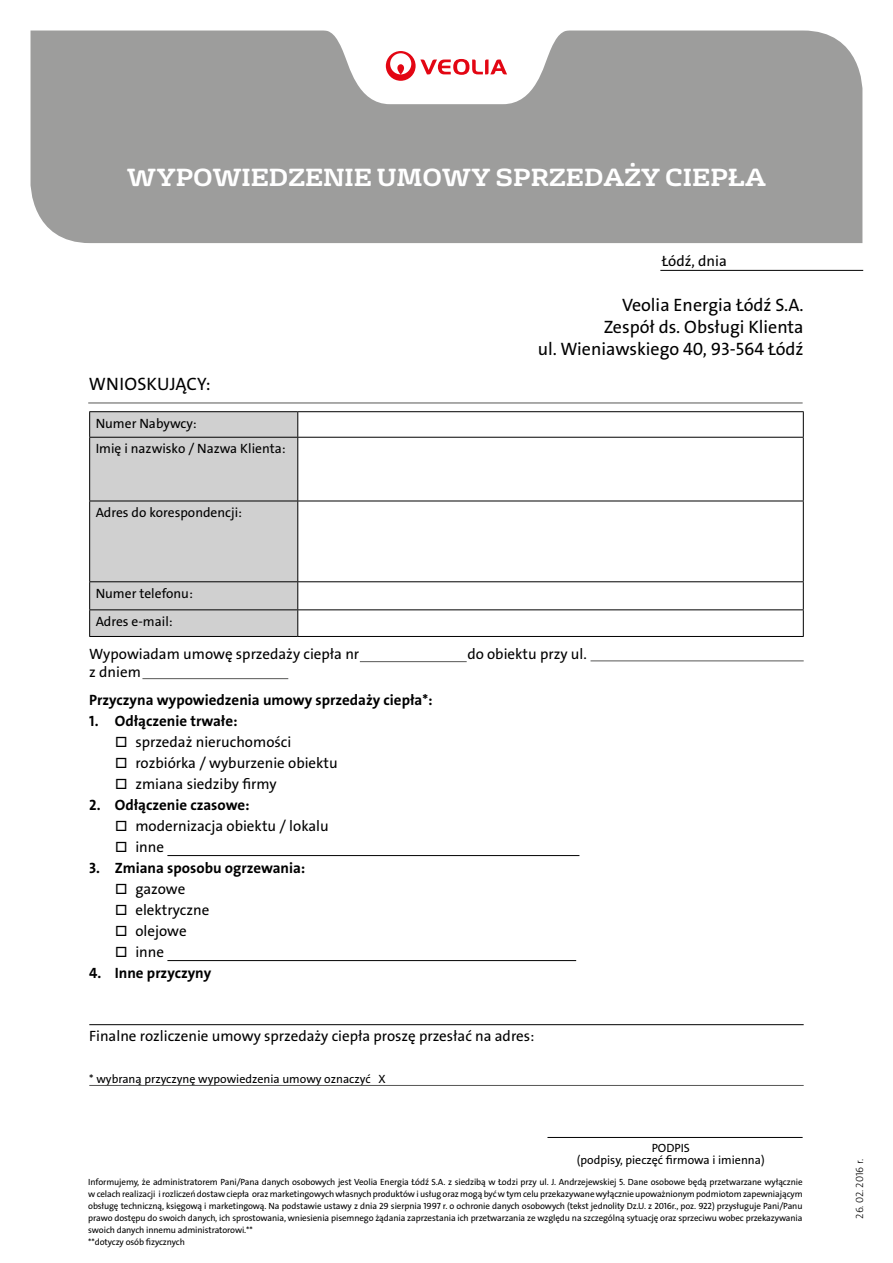
<style>
.page{position:relative;width:893px;height:1263px;background:#fff}
.page>*{position:absolute;margin:0;border:0;box-sizing:border-box;transform-origin:0 0}
.t1{font:700 24px "FS Rufus";color:#fff}
.t2{font:18px/21.6px "The Sans Veolia W5 Pla";color:#000;text-align:right}
.t3{font:15px "The Sans Veolia W5 Pla";color:#000}
.t4{font:15px "The Sans Veolia W7 Bld";color:#000}
.t5{font:13.5px/25.5px "The Sans Veolia W5 Pla";color:#000}
.t6{font:12px/12px "The Sans Veolia W5 Pla";color:#000;text-align:center}
.t7{font:10.5px "The Sans Veolia W3 Lig";letter-spacing:-.02em;color:#000}
.t8{font:9px/12px "The Sans Veolia W5 Pla";letter-spacing:-.01em;color:#000}
</style>
<div class="page">
<div style="left:31px;top:104px;width:831px;height:139px;background:#9d9d9c"></div>
<svg style="left:30px;top:30px;width:833px;height:74px;fill:#9d9d9c"></svg>
<svg style="left:386px;top:51px;width:121px;height:30px"></svg>
<hr style="left:660px;top:270px;width:203px;height:1px;background:#000">
<hr style="left:547px;top:1137px;width:256px;height:1px;background:#000">
<hr style="left:167px;top:855px;width:412px;height:1px;background:#000">
<hr style="left:167px;top:960px;width:409px;height:1px;background:#000">
<hr style="left:89px;top:1024px;width:715px;height:1px;background:#000">
<div style="left:90px;top:412px;width:207px;height:224px;background:#d0d0d0"></div>
<hr style="left:89px;top:411px;width:209px;height:1px;background:#000">
<svg style="left:89px;top:412px;width:1px;height:25px"></svg>
<hr style="left:298px;top:411px;width:506px;height:1px;background:#000">
<svg style="left:297px;top:412px;width:1px;height:25px"></svg>
<svg style="left:803px;top:412px;width:1px;height:25px"></svg>
<hr style="left:89px;top:437px;width:209px;height:1px;background:#000">
<hr style="left:89px;top:438px;width:1px;height:63px;background:#000">
<hr style="left:298px;top:437px;width:506px;height:1px;background:#000">
<hr style="left:297px;top:438px;width:1px;height:63px;background:#000">
<hr style="left:803px;top:438px;width:1px;height:63px;background:#000">
<hr style="left:89px;top:501px;width:209px;height:1px;background:#000">
<hr style="left:89px;top:501px;width:1px;height:80px;background:#000">
<hr style="left:298px;top:501px;width:506px;height:1px;background:#000">
<hr style="left:297px;top:501px;width:1px;height:80px;background:#000">
<hr style="left:803px;top:501px;width:1px;height:80px;background:#000">
<hr style="left:89px;top:581px;width:209px;height:1px;background:#000">
<hr style="left:298px;top:581px;width:506px;height:1px;background:#000">
<hr style="left:89px;top:609px;width:209px;height:1px;background:#000">
<svg style="left:89px;top:582px;width:1px;height:54px"></svg>
<hr style="left:298px;top:609px;width:506px;height:1px;background:#000">
<svg style="left:297px;top:582px;width:1px;height:54px"></svg>
<svg style="left:803px;top:582px;width:1px;height:54px"></svg>
<hr style="left:89px;top:636px;width:209px;height:1px;background:#000">
<hr style="left:298px;top:636px;width:506px;height:1px;background:#000">
<hr style="left:89px;top:1085px;width:715px;height:1px;background:#575756">
<hr style="left:360px;top:661px;width:107px;height:1px;background:#575756">
<hr style="left:142px;top:678px;width:146px;height:1px;background:#575756">
<hr style="left:590px;top:660px;width:214px;height:1px;background:#575756">
<hr style="left:88px;top:403px;width:715px;height:1px;background:#575756">
<h1 class="t1" style="left:127px;top:156px;width:641px">WYPOWIEDZENIE UMOWY SPRZEDAŻY CIEPŁA</h1>
<h2 class="t2" style="left:89px;top:373px;width:123px">WNIOSKUJĄCY:</h2>
<h3 class="t5" style="left:96px;top:410px;width:191px">Numer Nabywcy:<br>Imię i nazwisko / Nazwa Klienta:</h3>
<h3 class="t5" style="left:96px;top:500px;width:148px">Adres do korespondencji:</h3>
<h3 class="t5" style="left:96px;top:579px;width:99px;line-height:28px">Numer telefonu:<br>Adres e-mail:</h3>
<h2 class="t2" style="left:538px;top:295px;width:267px">Veolia Energia Łódź S.A.<br>Zespół ds. Obsługi Klienta<br>ul. Wieniawskiego 40, 93-564 Łódź</h2>
<h3 class="t3" style="left:89px;top:644px;width:271px">Wypowiadam umowę sprzedaży ciepła nr</h3>
<h3 class="t3" style="left:467px;top:644px;width:121px">do obiektu przy ul.</h3>
<h3 class="t3" style="left:89px;top:662px;width:53px">z dniem</h3>
<h3 class="t4" style="left:89px;top:690px;width:345px">Przyczyna wypowiedzenia umowy sprzedaży ciepła*:</h3>
<h3 class="t4" style="left:89px;top:711px;width:150px">1. Odłączenie trwałe:</h3>
<h3 class="t3" style="left:115px;top:732px;width:178px">□ sprzedaż nieruchomości</h3>
<h3 class="t3" style="left:115px;top:753px;width:225px">□ rozbiórka / wyburzenie obiektu</h3>
<h3 class="t3" style="left:115px;top:774px;width:163px">□ zmiana siedziby firmy</h3>
<h3 class="t4" style="left:89px;top:795px;width:162px">2. Odłączenie czasowe:</h3>
<h3 class="t3" style="left:115px;top:816px;width:216px">□ modernizacja obiektu / lokalu</h3>
<h3 class="t3" style="left:115px;top:837px;width:51px">□ inne</h3>
<h3 class="t4" style="left:89px;top:858px;width:218px">3. Zmiana sposobu ogrzewania:</h3>
<h3 class="t3" style="left:115px;top:879px;width:72px">□ gazowe</h3>
<h3 class="t3" style="left:115px;top:900px;width:96px">□ elektryczne</h3>
<h3 class="t3" style="left:115px;top:921px;width:73px">□ olejowe</h3>
<h3 class="t3" style="left:115px;top:942px;width:51px">□ inne</h3>
<h3 class="t4" style="left:89px;top:963px;width:123px">4. Inne przyczyny</h3>
<h3 class="t3" style="left:89px;top:1026px;width:447px">Finalne rozliczenie umowy sprzedaży ciepła proszę przesłać na adres:</h3>
<h3 class="t6" style="left:89px;top:1073px;width:298px">* wybraną przyczynę wypowiedzenia umowy oznaczyć X</h3>
<h3 class="t6" style="left:577px;top:1142px;width:189px">PODPIS<br>(podpisy, pieczęć firmowa i imienna)</h3>
<p class="t8" style="left:88px;top:1175px;width:716px">Informujemy, że administratorem Pani/Pana danych osobowych jest Veolia Energia Łódź S.A. z siedzibą w Łodzi przy ul. J. Andrzejewskiej 5. Dane osobowe będą przetwarzane wyłącznie w celach realizacji i rozliczeń dostaw ciepła oraz marketingowych własnych produktów i usług oraz mogą być w tym celu przekazywane wyłącznie upoważnionym podmiotom zapewniającym obsługę techniczną, księgową i marketingową. Na podstawie ustawy z dnia 29 sierpnia 1997 r. o ochronie danych osobowych (tekst jednolity Dz.U. z 2016r., poz. 922) przysługuje Pani/Panu prawo dostępu do swoich danych, ich sprostowania, wniesienia pisemnego żądania zaprzestania ich przetwarzania ze względu na szczególną sytuację oraz sprzeciwu wobec przekazywania swoich danych innemu administratorowi.**<br>**dotyczy osób fizycznych</p>
<p class="t7" style="left:853px;top:1218px;width:61px;rotate:-90deg">26. 02. 2016 r.</p>
</div>
